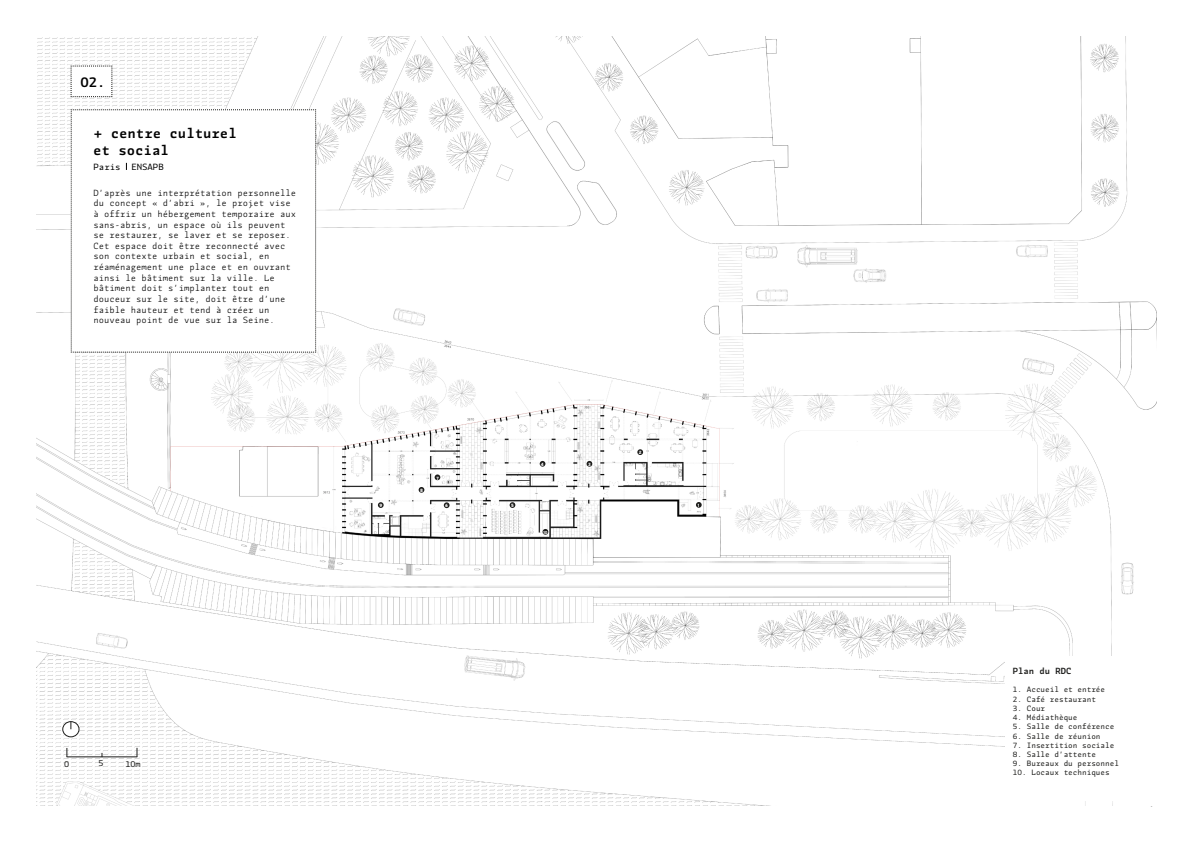
<style>
.page{position:relative;width:1191px;height:842px;background:#fff}
.page>*{position:absolute;margin:0;border:0;box-sizing:border-box;transform-origin:0 0}
.t1{font:500 14px "Divenire Mono";color:#000}
.t2{font:9px "Divenire Mono";color:#000}
.t3{font:300 8.9px/10.7px "Divenire Mono";color:#000}
.t4{font:500 8.9px "Divenire Mono";color:#1d1d1b}
.t5{font:8.5px "Divenire Mono";color:#1d1d1b}
.t6{font:7.7px "Divenire Mono";color:#1d1d1b}
.t7{font:900 4.6px "Overpass";color:#fff}
.t8{font:900 4.1px "Overpass";color:#fff}
</style>
<div class="page">
<img style="left:36px;top:36px;width:1120px;height:770px">
<svg style="left:696px;top:502px;width:5px;height:6px"></svg>
<svg style="left:637px;top:449px;width:6px;height:6px"></svg>
<svg style="left:586px;top:461px;width:6px;height:6px"></svg>
<svg style="left:539px;top:461px;width:6px;height:6px"></svg>
<svg style="left:509px;top:502px;width:6px;height:6px"></svg>
<svg style="left:444px;top:502px;width:5px;height:6px"></svg>
<svg style="left:434px;top:474px;width:6px;height:6px"></svg>
<svg style="left:418px;top:487px;width:6px;height:6px"></svg>
<svg style="left:378px;top:502px;width:6px;height:6px"></svg>
<svg style="left:542px;top:529px;width:6px;height:6px"></svg>
<svg style="left:71px;top:66px;width:42px;height:31px"></svg>
<svg style="left:63px;top:722px;width:16px;height:15px"></svg>
<div style="left:62px;top:721px;width:17px;height:16px;border:1px solid #1d1d1b;border-radius:50%"></div>
<hr style="left:67px;top:757px;width:70px;height:1px;background:#1d1d1b">
<div style="left:1004px;top:656px;width:124px;height:144px;background:#fff"></div>
<svg style="left:71px;top:110px;width:245px;height:243px"></svg>
<p class="t1" style="left:80px;top:71px;width:27px">02.</p>
<p class="t1" style="left:94px;top:123px;width:144px">+ centre culturel</p>
<p class="t2" style="left:94px;top:160px;width:72px">Paris ENSAPB</p>
<p class="t1" style="left:93px;top:140px;width:77px">et social</p>
<p class="t3" style="left:94px;top:187px;width:204px">D’après une interprétation personnelle du concept « d’abri », le projet vise à offrir un hébergement temporaire aux sans-abris, un espace où ils peuvent se restaurer, se laver et se reposer.<br>Cet espace doit être reconnecté avec son contexte urbain et social, en réaménagement une place et en ouvrant ainsi le bâtiment sur la ville. Le bâtiment doit s’implanter tout en douceur sur le site, doit être d’une faible hauteur et tend à créer un nouveau point de vue sur la Seine.</p>
<p class="t7" style="left:379px;top:502px;width:4px">9</p>
<p class="t7" style="left:420px;top:487px;width:4px">8</p>
<p class="t7" style="left:436px;top:474px;width:4px">7</p>
<p class="t7" style="left:445px;top:502px;width:4px">6</p>
<p class="t7" style="left:511px;top:502px;width:4px">5</p>
<p class="t7" style="left:541px;top:461px;width:4px">4</p>
<p class="t7" style="left:588px;top:461px;width:4px">3</p>
<p class="t8" style="left:543px;top:529px;width:6px">10</p>
<p class="t7" style="left:639px;top:449px;width:4px">2</p>
<p class="t7" style="left:697px;top:502px;width:3px">1</p>
<p class="t5" style="left:64px;top:758px;width:7px">0</p>
<p class="t5" style="left:98px;top:757px;width:7px">5</p>
<p class="t5" style="left:125px;top:757px;width:17px">10m</p>
<p class="t4" style="left:1013px;top:664px;width:60px">Plan du RDC</p>
<p class="t6" style="left:1013px;top:684px;width:94px">1. Accueil et entrée</p>
<p class="t6" style="left:1013px;top:693px;width:84px">2. Café restaurant</p>
<p class="t6" style="left:1013px;top:702px;width:34px">3. Cour</p>
<p class="t6" style="left:1013px;top:711px;width:66px">4. Médiathèque</p>
<p class="t6" style="left:1013px;top:721px;width:103px">5. Salle de conférence</p>
<p class="t6" style="left:1013px;top:730px;width:89px">6. Salle de réunion</p>
<p class="t6" style="left:1013px;top:739px;width:103px">7. Insertition sociale</p>
<p class="t6" style="left:1013px;top:748px;width:84px">8. Salle d’attente</p>
<p class="t6" style="left:1013px;top:758px;width:107px">9. Bureaux du personnel</p>
<p class="t6" style="left:1013px;top:767px;width:98px">10. Locaux techniques</p>
</div>
